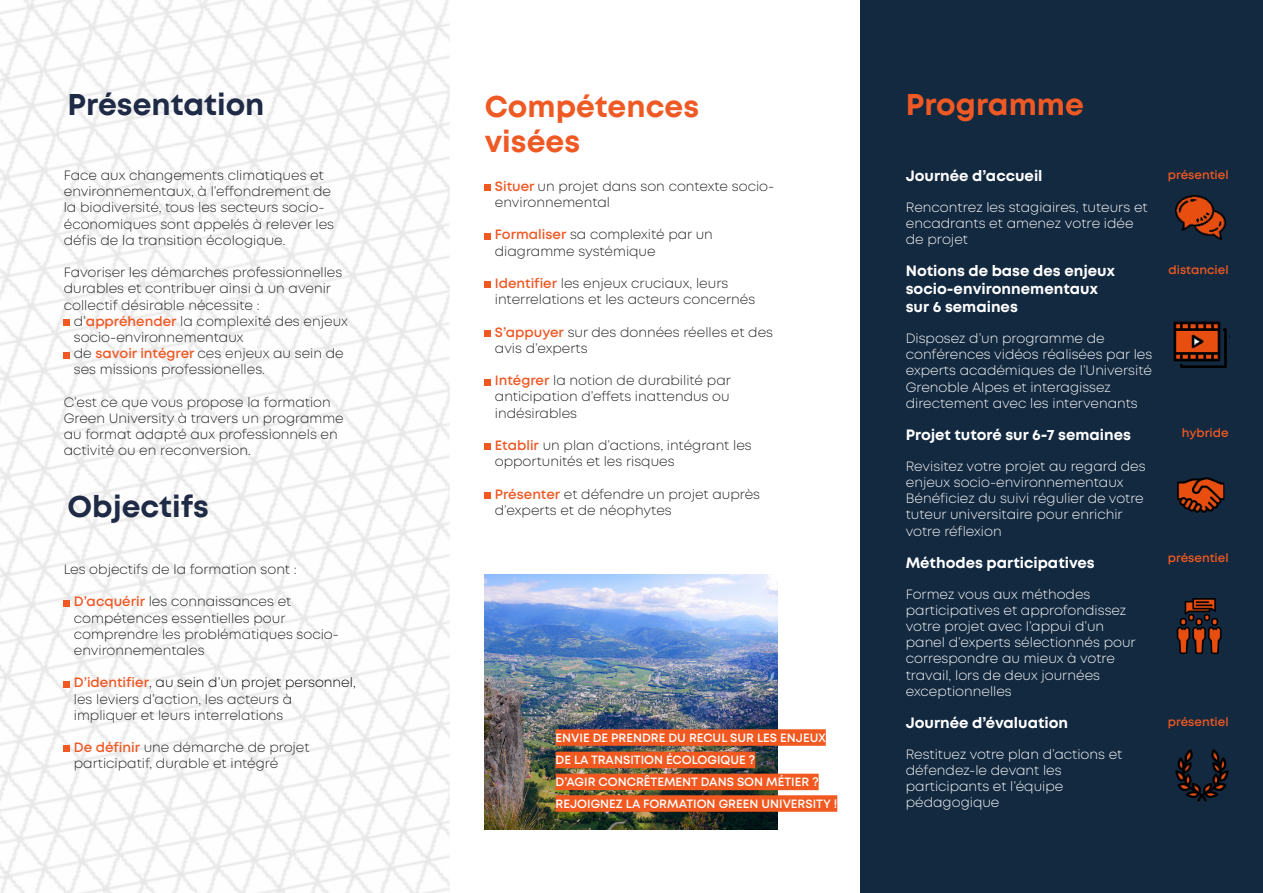
<style>
.page{position:relative;width:1263px;height:893px;background:#fff}
.page>*{position:absolute;margin:0;border:0;box-sizing:border-box;transform-origin:0 0}
.t1{font:700 30px "Mont";color:#ef5924}
.t2{font:700 30px "Mont";color:#1f2b46}
.t3{font:700 15px/18px "Mont";color:#fff}
.t4{font:300 13.5px/16.2px "Mont";color:#231f20}
.t5{font:300 13.5px/16.2px "Mont";color:#fff}
.t6{font:600 12px "Mont";color:#fff}
.t7{font:600 12px "Mont";color:#f15921}
.s1{font-weight:600;color:#ef5824}
.s2{color:#000001}
</style>
<div class="page">
<div style="left:861px;top:0;width:402px;height:893px;background:#132940"></div>
<img style="left:0;top:0;width:450px;height:146px">
<img style="left:0;top:146px;width:450px;height:259px">
<img style="left:0;top:405px;width:450px;height:260px">
<img style="left:0;top:665px;width:450px;height:218px">
<img style="left:0;top:883px;width:450px;height:10px">
<div style="left:64px;top:319px;width:6px;height:7px;background:#f15921"></div>
<svg style="left:64px;top:352px;width:6px;height:6px"></svg>
<svg style="left:64px;top:600px;width:6px;height:6px"></svg>
<svg style="left:64px;top:681px;width:6px;height:6px"></svg>
<svg style="left:64px;top:746px;width:6px;height:6px"></svg>
<img style="left:485px;top:574px;width:292px;height:255px">
<div style="left:555px;top:729px;width:271px;height:17px;background:#f15921"></div>
<div style="left:485px;top:184px;width:6px;height:7px;background:#f15921"></div>
<svg style="left:485px;top:233px;width:6px;height:6px"></svg>
<svg style="left:485px;top:282px;width:6px;height:6px"></svg>
<div style="left:485px;top:330px;width:6px;height:7px;background:#f15921"></div>
<svg style="left:485px;top:379px;width:6px;height:6px"></svg>
<svg style="left:485px;top:444px;width:6px;height:6px"></svg>
<div style="left:485px;top:492px;width:6px;height:7px;background:#f15921"></div>
<div style="left:555px;top:774px;width:264px;height:16px;background:#f15921"></div>
<div style="left:555px;top:795px;width:282px;height:17px;background:#f15921"></div>
<img style="left:1175px;top:195px;width:50px;height:45px">
<img style="left:1177px;top:477px;width:48px;height:36px">
<img style="left:1175px;top:749px;width:54px;height:53px">
<img style="left:1173px;top:321px;width:57px;height:47px">
<img style="left:1176px;top:598px;width:46px;height:55px">
<div style="left:555px;top:752px;width:200px;height:16px;background:#f15921"></div>
<p class="t2" style="left:68px;top:85px;width:198px">Présentation</p>
<p class="t1" style="left:485px;top:87px;width:216px">Compétences</p>
<p class="t1" style="left:485px;top:122px;width:97px">visées</p>
<p class="t4" style="left:64px;top:167px;width:272px">Face aux changements climatiques et environnementaux, à l’effondrement de la biodiversité, tous les secteurs socio&shy;économiques sont appelés à relever les défis de la transition écologique.</p>
<p class="t4" style="left:64px;top:265px;width:280px">Favoriser les démarches professionnelles durables et contribuer ainsi à un avenir collectif désirable nécessite :</p>
<p class="t4" style="left:74px;top:313px;width:275px">d’<span class="s1">appréhender</span> la complexité des enjeux socio-environnementaux</p>
<p class="t4" style="left:74px;top:346px;width:271px">de <span class="s1">savoir intégrer</span> ces enjeux au sein de ses missions professionelles.</p>
<p class="t4" style="left:64px;top:394px;width:282px">C’est ce que vous propose la formation Green University à travers un programme au format adapté aux professionnels en activité ou en reconversion.</p>
<p class="t2" style="left:68px;top:487px;width:143px">Objectifs</p>
<p class="t4" style="left:64px;top:561px;width:234px">Les objectifs de la formation sont :</p>
<p class="t4" style="left:74px;top:594px;width:267px"><span class="s1">D’acquérir</span> les connaissances et compétences essentielles pour comprendre les problématiques socio&shy;environnementales</p>
<p class="t4" style="left:74px;top:675px;width:283px"><span class="s1">D’identifier</span><span class="s2">, au sein d’un projet personnel, </span>les leviers d’action, les acteurs à impliquer et leurs interrelations</p>
<p class="t4" style="left:74px;top:739px;width:237px"><span class="s1">De définir</span> une démarche de projet participatif, durable et intégré</p>
<p class="t4" style="left:495px;top:178px;width:281px"><span class="s1">Situer</span> un projet dans son contexte socio&shy;environnemental</p>
<p class="t4" style="left:495px;top:227px;width:220px"><span class="s1">Formaliser</span> sa complexité par un diagramme systémique</p>
<p class="t4" style="left:495px;top:275px;width:262px"><span class="s1">Identifier</span> les enjeux cruciaux, leurs interrelations et les acteurs concernés</p>
<p class="t4" style="left:495px;top:324px;width:280px"><span class="s1">S’appuyer</span> sur des données réelles et des avis d’experts</p>
<p class="t4" style="left:495px;top:373px;width:238px;text-align:justify"><span class="s1">Intégrer</span> la notion de durabilité par anticipation d’effets inattendus ou indésirables</p>
<p class="t4" style="left:495px;top:437px;width:258px"><span class="s1">Etablir</span> un plan d’actions, intégrant les opportunités et les risques</p>
<p class="t4" style="left:495px;top:486px;width:267px"><span class="s1">Présenter</span> et défendre un projet auprès d’experts et de néophytes</p>
<p class="t6" style="left:555px;top:730px;width:272px">ENVIE DE PRENDRE DU RECUL SUR LES ENJEUX</p>
<p class="t6" style="left:555px;top:752px;width:201px">DE LA TRANSITION ÉCOLOGIQUE ?</p>
<p class="t6" style="left:555px;top:774px;width:265px">D’AGIR CONCRÊTEMENT DANS SON MÉTIER ?</p>
<p class="t6" style="left:555px;top:796px;width:283px">REJOIGNEZ LA FORMATION GREEN UNIVERSITY !</p>
<p class="t1" style="left:906px;top:85px;width:180px">Programme</p>
<p class="t3" style="left:906px;top:167px;width:138px">Journée d’accueil</p>
<p class="t7" style="left:1168px;top:167px;width:62px">présentiel</p>
<p class="t5" style="left:906px;top:199px;width:243px">Rencontrez les stagiaires, tuteurs et encadrants et amenez votre idée de projet</p>
<p class="t3" style="left:906px;top:262px;width:211px">Notions de base des enjeux socio-environnementaux</p>
<p class="t3" style="left:906px;top:298px;width:114px">sur 6 semaines</p>
<p class="t5" style="left:906px;top:330px;width:248px">Disposez d’un programme de conférences vidéos réalisées par les experts académiques de l’Université Grenoble Alpes et interagissez directement avec les intervenants</p>
<p class="t3" style="left:906px;top:426px;width:227px">Projet tutoré sur 6-7 semaines</p>
<p class="t5" style="left:906px;top:458px;width:241px">Revisitez votre projet au regard des enjeux socio-environnementaux</p>
<p class="t5" style="left:906px;top:490px;width:240px">Bénéficiez du suivi régulier de votre tuteur universitaire pour enrichir votre réflexion</p>
<p class="t3" style="left:906px;top:554px;width:191px">Méthodes participatives</p>
<p class="t5" style="left:906px;top:586px;width:231px">Formez vous aux méthodes participatives et approfondissez votre projet avec l’appui d’un panel d’experts sélectionnés pour correspondre au mieux à votre travail, lors de deux journées exceptionnelles</p>
<p class="t3" style="left:906px;top:714px;width:164px">Journée d’évaluation</p>
<p class="t5" style="left:906px;top:746px;width:218px">Restituez votre plan d’actions et défendez-le devant les</p>
<p class="t5" style="left:906px;top:778px;width:159px">participants et l’équipe pédagogique</p>
<p class="t7" style="left:1168px;top:263px;width:62px">distanciel</p>
<p class="t7" style="left:1182px;top:425px;width:48px">hybride</p>
<p class="t7" style="left:1168px;top:550px;width:62px">présentiel</p>
<p class="t7" style="left:1168px;top:714px;width:62px">présentiel</p>
</div>
